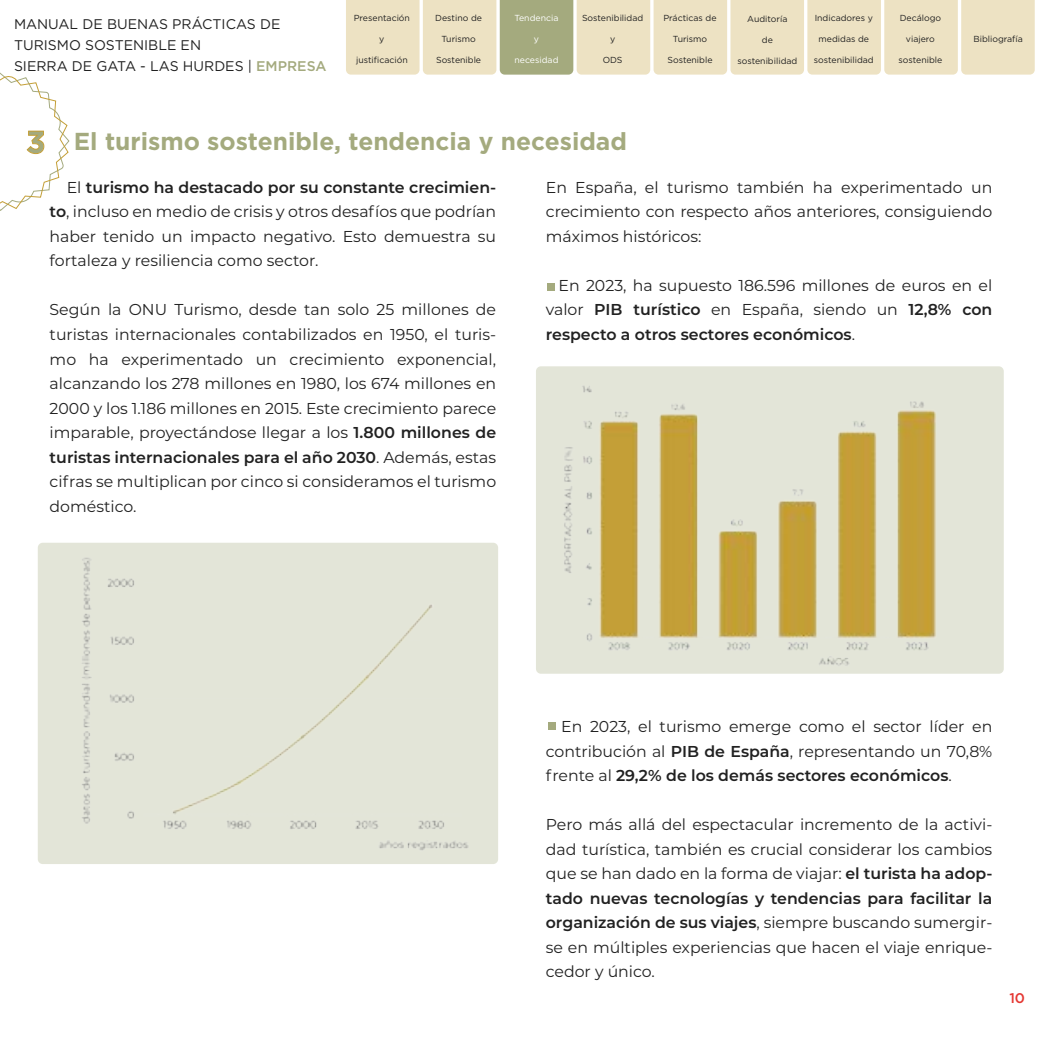
<style>
.page{position:relative;width:1042px;height:1042px;background:#fff}
.page>*{position:absolute;margin:0;border:0;box-sizing:border-box;transform-origin:0 0}
.t1{font:700 24.5px "Gotham";color:#a4aa7e}
.t2{font:15.75px/24.5px "Montserrat";color:#212121;text-align:justify}
.t3{font:14px/21px "Gotham";color:#212121}
.t4{font:500 14px "Gotham";color:#e53732}
.t5{font:8.75px "Gotham";color:#212121}
.t6{font:8.75px "Gotham";color:#fff}
.s1{font-weight:500;color:#a4aa7e}
.s2{font-size:31.5px}
.s3{font-weight:600}
</style>
<div class="page">
<div style="left:135px;top:542px;width:363px;height:322px;background:#e3e5d8"></div>
<svg style="left:0;top:72px;width:70px;height:139px"></svg>
<div style="left:547px;top:284px;width:7px;height:7px;background:#a4aa7e"></div>
<div style="left:548px;top:722px;width:8px;height:8px;background:#a4aa7e"></div>
<img style="left:536px;top:366px;width:468px;height:308px">
<div style="left:38px;top:542px;width:97px;height:322px;background:#e3e5d8"></div>
<svg style="left:346px;top:0;width:689px;height:75px;background:#e6ddbe"></svg>
<p class="t5" style="left:354px;top:12px;width:58px">Presentación</p>
<p class="t5" style="left:379px;top:33px;width:7px">y</p>
<p class="t5" style="left:356px;top:54px;width:53px">justificación</p>
<p class="t3" style="left:14px;top:13px;width:314px">MANUAL DE BUENAS PRÁCTICAS DE<br>TURISMO SOSTENIBLE EN<br>SIERRA DE GATA - LAS HURDES | <span class="s1">EMPRESA</span></p>
<p class="t5" style="left:435px;top:12px;width:48px">Destino de</p>
<p class="t5" style="left:441px;top:33px;width:36px">Turismo</p>
<p class="t5" style="left:436px;top:54px;width:47px">Sostenible</p>
<p class="t6" style="left:514px;top:12px;width:45px">Tendencia</p>
<p class="t6" style="left:534px;top:33px;width:7px">y</p>
<p class="t6" style="left:514px;top:54px;width:45px">necesidad</p>
<p class="t5" style="left:582px;top:12px;width:63px">Sostenibilidad</p>
<p class="t5" style="left:610px;top:33px;width:7px">y</p>
<p class="t5" style="left:603px;top:54px;width:21px">ODS</p>
<p class="t5" style="left:663px;top:12px;width:55px">Prácticas de</p>
<p class="t5" style="left:673px;top:33px;width:36px">Turismo</p>
<p class="t5" style="left:667px;top:54px;width:47px">Sostenible</p>
<p class="t5" style="left:747px;top:13px;width:42px">Auditoría</p>
<p class="t5" style="left:762px;top:34px;width:12px">de</p>
<p class="t5" style="left:737px;top:55px;width:61px">sostenibilidad</p>
<p class="t5" style="left:814px;top:12px;width:60px">Indicadores y</p>
<p class="t5" style="left:818px;top:33px;width:52px">medidas de</p>
<p class="t5" style="left:814px;top:54px;width:61px">sostenibilidad</p>
<h1 class="t1" style="left:26px;top:125px;width:602px"><span class="s2">3</span> El turismo sostenible, tendencia y necesidad</h1>
<p class="t5" style="left:899px;top:12px;width:43px">Decálogo</p>
<p class="t5" style="left:906px;top:33px;width:30px">viajero</p>
<p class="t5" style="left:898px;top:54px;width:45px">sostenible</p>
<p class="t5" style="left:973px;top:33px;width:51px">Bibliografía</p>
<p class="t2" style="left:50px;top:174px;width:448px;text-indent:17px">El <span class="s3">turismo ha destacado por su constante crecimien&shy;to</span>, incluso en medio de crisis y otros desafíos que podrían haber tenido un impacto negativo. Esto demuestra su fortaleza y resiliencia como sector.</p>
<p class="t2" style="left:50px;top:297px;width:448px">Según la ONU Turismo, desde tan solo 25 millones de turistas internacionales contabilizados en 1950, el turis&shy;mo ha experimentado un crecimiento exponencial, alcanzando los 278 millones en 1980, los 674 millones en 2000 y los 1.186 millones en 2015. Este crecimiento parece imparable, proyectándose llegar a los <span class="s3">1.800 millones de turistas internacionales para el año 2030</span>. Además, estas cifras se multiplican por cinco si consideramos el turismo doméstico.</p>
<p class="t2" style="left:546px;top:174px;width:448px">En España, el turismo también ha experimentado un crecimiento con respecto años anteriores, consiguiendo máximos históricos:</p>
<p class="t2" style="left:546px;top:273px;width:448px;text-indent:13px">En 2023, ha supuesto 186.596 millones de euros en el valor <span class="s3">PIB turístico</span> en España, siendo un <span class="s3">12,8% con respecto a otros sectores económicos</span>.</p>
<p class="t2" style="left:546px;top:714px;width:448px;text-indent:15px">En 2023, el turismo emerge como el sector líder en contribución al <span class="s3">PIB de España</span>, representando un 70,8% frente al <span class="s3">29,2% de los demás sectores económicos</span>.</p>
<p class="t2" style="left:546px;top:812px;width:448px">Pero más allá del espectacular incremento de la activi&shy;dad turística, también es crucial considerar los cambios que se han dado en la forma de viajar: <span class="s3">el turista ha adop&shy;tado nuevas tecnologías y tendencias para facilitar la organización de sus viajes</span>, siempre buscando sumergir&shy;se en múltiples experiencias que hacen el viaje enrique&shy;cedor y único.</p>
<p class="t4" style="left:1009px;top:989px;width:17px">10</p>
</div>
